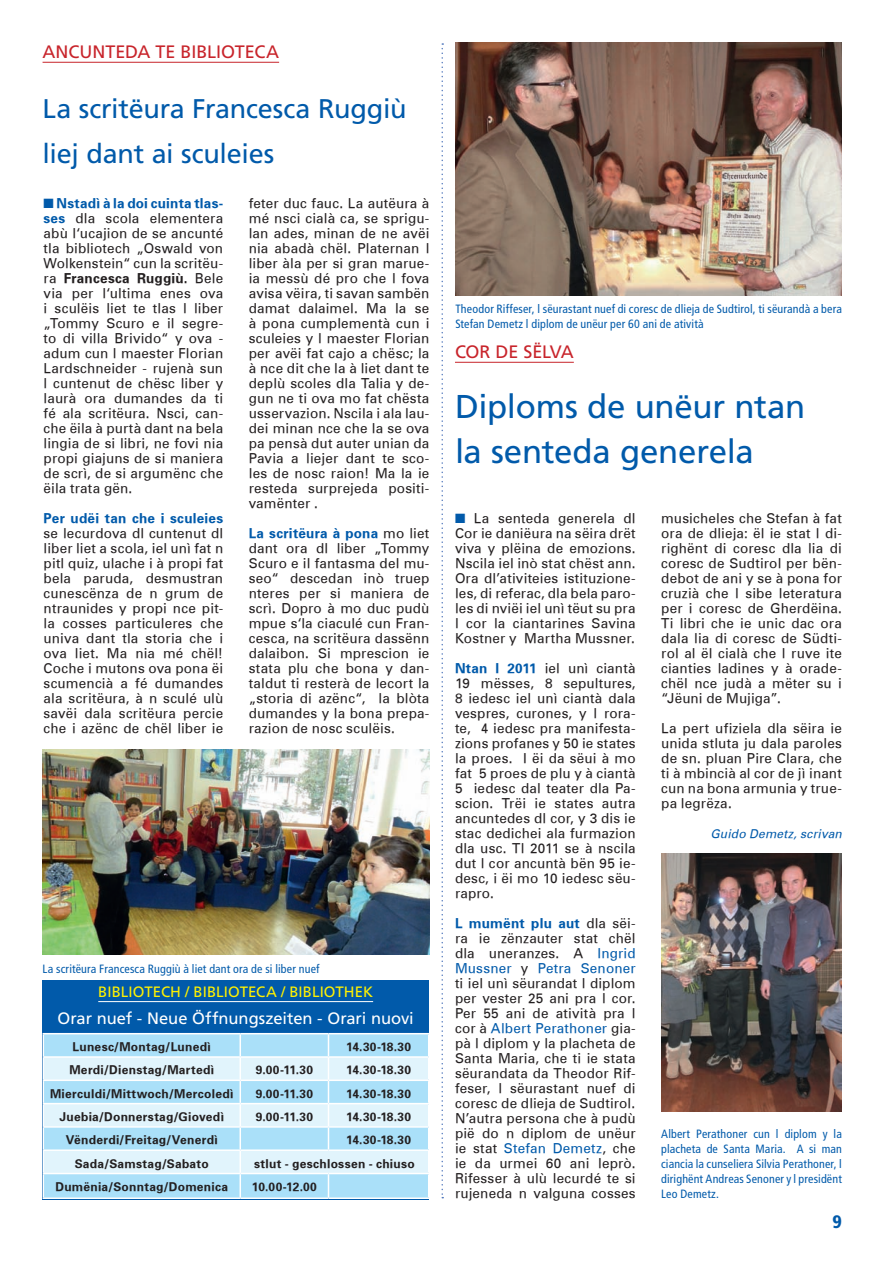
<style>
.page{position:relative;width:893px;height:1263px;background:#fff}
.page>*{position:absolute;margin:0;border:0;box-sizing:border-box;transform-origin:0 0}
.Titel_18{font:33px "Frutiger";letter-spacing:-.01em;color:#015aaa}
.Titel_18-2{font:27px/45px "Frutiger";letter-spacing:-.01em;color:#015aaa}
.Occhiello{font:18px "Frutiger";letter-spacing:-.005em;color:#c8242b}
.t1{font:900 condensed 18px "Frutiger";color:#015aaa}
.Titel_24{font:16.5px "Frutiger";color:#fff}
.Occhiello-2{font:15px "Frutiger";letter-spacing:.005em;color:#fff101}
.Text_ital_ladin{font:13.5px/15px "Univers LAD";letter-spacing:.01em;color:#231f20;text-align:justify}
.Bildlegende{font:condensed 12px/15px "Frutiger";letter-spacing:.015em;color:#015aaa}
.Text_ital_ladin-2{font:12px "Univers LAD Bold";letter-spacing:.02em;color:#231f20}
.Autor{font:12px "Univers LAD Oblique";letter-spacing:.015em;color:#015aaa}
.s1{font-family:"Univers LAD Bold";color:#015aaa}
.s2{color:#015aaa}
.s3{font-family:"Univers LAD Bold"}
</style>
<div class="page">
<img style="left:455px;top:43px;width:387px;height:253px">
<hr style="left:0;top:0;width:1px;height:646px;background:#e0e5f3">
<div style="left:43px;top:980px;width:386px;height:219px;background:#015aaa"></div>
<hr style="left:98px;top:1001px;width:275px;height:1px;background:#fff">
<hr style="left:43px;top:1033px;width:197px;height:1px;background:#fff">
<hr style="left:240px;top:1033px;width:89px;height:1px;background:#fff">
<hr style="left:328px;top:1033px;width:101px;height:1px;background:#fff">
<svg style="left:43px;top:1034px;width:386px;height:163px;background:#c5eafa"></svg>
<hr style="left:43px;top:1197px;width:197px;height:2px;background:#fff">
<hr style="left:240px;top:1197px;width:89px;height:2px;background:#fff">
<hr style="left:328px;top:1197px;width:101px;height:2px;background:#fff">
<hr style="left:43px;top:62px;width:236px;height:1px;background:#c8242b">
<img style="left:43px;top:749px;width:386px;height:205px">
<hr style="left:455px;top:362px;width:119px;height:1px;background:#c8242b">
<img style="left:661px;top:853px;width:181px;height:258px">
<svg style="left:441px;top:43px;width:2px;height:1155px"></svg>
<p class="Occhiello" style="left:43px;top:41px;width:238px">ANCUNTEDA TE BIBLIOTECA</p>
<p class="Titel_18-2" style="left:43px;top:85px;width:366px">La scritëura Francesca Ruggiù liej dant ai sculeies</p>
<p class="Text_ital_ladin" style="left:249px;top:195px;width:182px">feter duc fauc. La autëura à mé nsci cialà ca, se sprigu&shy;lan ades, minan de ne avëi nia abadà chël. Platernan l liber àla per si gran marue&shy;ia messù dé pro che l fova avisa vëira, ti savan sambën damat dalaimel. Ma la se à pona cumplementà cun i sculeies y l maester Florian per avëi fat cajo a chësc; la à nce dit che la à liet dant te deplù scoles dla Talia y de&shy;gun ne ti ova mo fat chësta usservazion. Nscila i ala lau&shy;dei minan nce che la se ova pa pensà dut auter unian da Pavia a liejer dant te sco&shy;les de nosc raion! Ma la ie resteda surprejeda positi&shy;vamënter .</p>
<p class="Text_ital_ladin" style="left:249px;top:525px;width:182px"><span class="s1">La scritëura à pona</span> mo liet dant ora dl liber „Tommy Scuro e il fantasma del mu&shy;seo“ descedan inò truep nteres per si maniera de scrì. Dopro à mo duc pudù mpue s‘la ciaculé cun Fran&shy;cesca, na scritëura dassënn dalaibon. Si mprescion ie stata plu che bona y dan&shy;taldut ti resterà de lecort la „storia di azënc“, la blòta dumandes y la bona prepa&shy;razion de nosc sculëis.</p>
<p class="Text_ital_ladin" style="left:44px;top:195px;width:181px"><span class="s2">■</span> <span class="s1">Nstadì à la doi cuinta tlas&shy;ses</span> dla scola elementera abù l‘ucajion de se ancunté tla bibliotech „Oswald von Wolkenstein“ cun la scritëu&shy;ra <span class="s3">Francesca Ruggiù.</span> Bele via per l‘ultima enes ova i sculëis liet te tlas l liber „Tommy Scuro e il segre&shy;to di villa Brivido“ y ova - adum cun l maester Florian Lardschneider - rujenà sun l cuntenut de chësc liber y laurà ora dumandes da ti fé ala scritëura. Nsci, can&shy;che ëila à purtà dant na bela lingia de si libri, ne fovi nia propi giajuns de si maniera de scrì, de si argumënc che ëila trata gën.</p>
<p class="Text_ital_ladin" style="left:44px;top:510px;width:181px"><span class="s1">Per udëi tan che i sculeies </span>se lecurdova dl cuntenut dl liber liet a scola, iel unì fat n pitl quiz, ulache i à propi fat bela paruda, desmustran cunescënza de n grum de ntraunides y propi nce pit&shy;la cosses particuleres che univa dant tla storia che i ova liet. Ma nia mé chël!<br>Coche i mutons ova pona ëi scumencià a fé dumandes ala scritëura, à n sculé ulù savëi dala scritëura percie che i azënc de chël liber ie</p>
<p class="Bildlegende" style="left:43px;top:961px;width:278px">La scritëura Francesca Ruggiù à liet dant ora de si liber nuef</p>
<p class="Occhiello-2" style="left:98px;top:983px;width:276px">BIBLIOTECH / BIBLIOTECA / BIBLIOTHEK</p>
<p class="Titel_24" style="left:57px;top:1009px;width:358px">Orar nuef - Neue Öffnungszeiten - Orari nuovi</p>
<p class="Text_ital_ladin-2" style="left:73px;top:1040px;width:140px">Lunesc/Montag/Lunedì</p>
<p class="Text_ital_ladin-2" style="left:346px;top:1040px;width:67px">14.30-18.30</p>
<p class="Text_ital_ladin-2" style="left:69px;top:1063px;width:146px">Merdi/Dienstag/Martedì</p>
<p class="Text_ital_ladin-2" style="left:256px;top:1063px;width:59px">9.00-11.30</p>
<p class="Text_ital_ladin-2" style="left:346px;top:1063px;width:67px">14.30-18.30</p>
<p class="Text_ital_ladin-2" style="left:50px;top:1086px;width:185px">Mierculdi/Mittwoch/Mercoledì</p>
<p class="Text_ital_ladin-2" style="left:256px;top:1086px;width:59px">9.00-11.30</p>
<p class="Text_ital_ladin-2" style="left:346px;top:1086px;width:67px">14.30-18.30</p>
<p class="Text_ital_ladin-2" style="left:60px;top:1110px;width:166px">Juebia/Donnerstag/Giovedì</p>
<p class="Text_ital_ladin-2" style="left:256px;top:1110px;width:59px">9.00-11.30</p>
<p class="Text_ital_ladin-2" style="left:346px;top:1110px;width:67px">14.30-18.30</p>
<p class="Text_ital_ladin-2" style="left:66px;top:1133px;width:154px">Vënderdi/Freitag/Venerdì</p>
<p class="Text_ital_ladin-2" style="left:346px;top:1133px;width:67px">14.30-18.30</p>
<p class="Text_ital_ladin-2" style="left:75px;top:1156px;width:135px">Sada/Samstag/Sabato</p>
<p class="Text_ital_ladin-2" style="left:254px;top:1156px;width:162px">stlut - geschlossen - chiuso</p>
<p class="Text_ital_ladin-2" style="left:55px;top:1179px;width:174px">Dumënia/Sonntag/Domenica</p>
<p class="Text_ital_ladin-2" style="left:252px;top:1179px;width:66px">10.00-12.00</p>
<p class="Bildlegende" style="left:455px;top:301px;width:388px">Theodor Riffeser, l sëurastant nuef di coresc de dlieja de Sudtirol, ti sëurandà a bera<br>Stefan Demetz l diplom de unëur per 60 ani de atività</p>
<p class="Occhiello" style="left:455px;top:341px;width:120px">COR DE SËLVA</p>
<p class="Titel_18" style="left:455px;top:387px;width:352px">Diploms de unëur ntan</p>
<p class="Titel_18" style="left:455px;top:432px;width:300px">la senteda generela</p>
<p class="Text_ital_ladin" style="left:455px;top:510px;width:182px"><span class="s2">■</span> La senteda generela dl Cor ie daniëura na sëira drët viva y plëina de emozions.<br>Nscila iel inò stat chëst ann.<br>Ora dl’ativiteies istituzione&shy;les, di referac, dla bela paro&shy;les di nviëi iel unì tëut su pra l cor la ciantarines Savina Kostner y Martha Mussner.</p>
<p class="Text_ital_ladin" style="left:455px;top:660px;width:182px"><span class="s1">Ntan l 2011</span> iel unì ciantà 19 mësses, 8 sepultures, 8 iedesc iel unì ciantà dala vespres, curones, y l rora&shy;te, 4 iedesc pra manifesta&shy;zions profanes y 50 ie states la proes. I ëi da sëui à mo fat 5 proes de plu y à ciantà 5 iedesc dal teater dla Pa&shy;scion. Trëi ie states autra ancuntedes dl cor, y 3 dis ie stac dedichei ala furmazion dla usc. Tl 2011 se à nscila dut l cor ancuntà bën 95 ie&shy;desc, i ëi mo 10 iedesc sëu&shy;rapro.</p>
<p class="Text_ital_ladin" style="left:455px;top:915px;width:182px"><span class="s1">L mumënt plu aut</span> dla sëi&shy;ra ie zënzauter stat chël dla uneranzes. A <span class="s2">Ingrid Mussner</span> y <span class="s2">Petra Senoner </span>ti iel unì sëurandat l diplom per vester 25 ani pra l cor.<br>Per 55 ani de atività pra l cor à <span class="s2">Albert Perathoner</span> gia&shy;pà l diplom y la placheta de Santa Maria, che ti ie stata sëurandata da Theodor Rif&shy;feser, l sëurastant nuef di coresc de dlieja de Sudtirol.</p>
<p class="Text_ital_ladin" style="left:455px;top:1110px;width:182px">N’autra persona che à pudù pië do n diplom de unëur ie stat <span class="s2">Stefan Demetz</span>, che ie da urmei 60 ani leprò.<br>Rifesser à ulù lecurdé te si rujeneda n valguna cosses</p>
<p class="Text_ital_ladin" style="left:661px;top:510px;width:182px">musicheles che Stefan à fat ora de dlieja: ël ie stat l di&shy;righënt di coresc dla lia di coresc de Sudtirol per bën&shy;debot de ani y se à pona for cruzià che l sibe leteratura per i coresc de Gherdëina.<br>Ti libri che ie unic dac ora dala lia di coresc de Südti&shy;rol al ël cialà che l ruve ite cianties ladines y à orade&shy;chël nce judà a mëter su i “Jëuni de Mujiga”.</p>
<p class="Text_ital_ladin" style="left:661px;top:720px;width:182px">La pert ufiziela dla sëira ie unida stluta ju dala paroles de sn. pluan Pire Clara, che ti à mbincià al cor de jì inant cun na bona armunia y true&shy;pa legrëza.</p>
<p class="Autor" style="left:710px;top:826px;width:133px">Guido Demetz, scrivan</p>
<p class="Bildlegende" style="left:661px;top:1126px;width:182px;text-align:justify">Albert Perathoner cun l diplom y la placheta de Santa Maria. A si man ciancia la cunseliera Silvia Perathoner, l dirighënt Andreas Senoner y l presidënt Leo Demetz.</p>
<h3 class="t1" style="left:833px;top:1210px;width:11px">9</h3>
</div>
